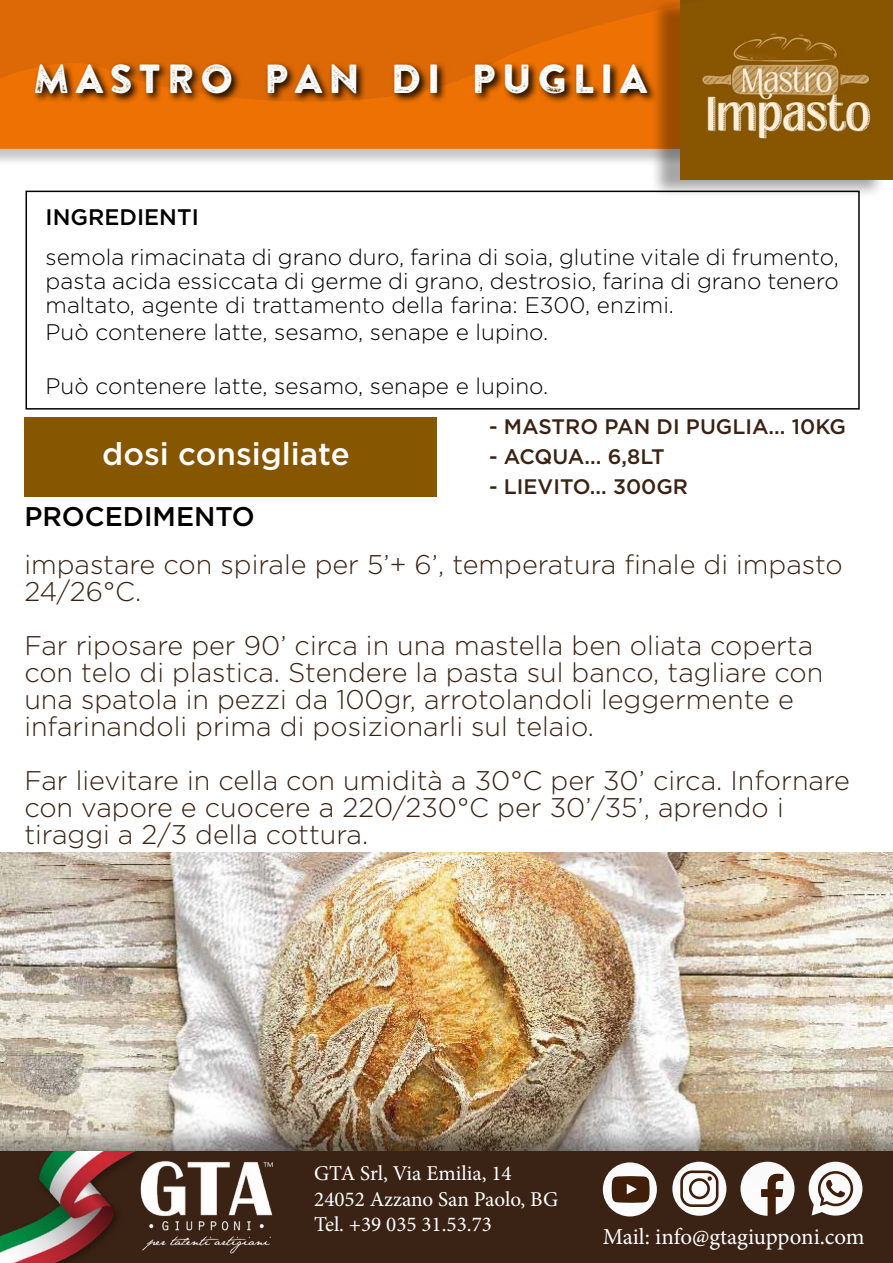
<style>
.page{position:relative;width:893px;height:1263px;background:#fff}
.page>*{position:absolute;margin:0;border:0;box-sizing:border-box;transform-origin:0 0}
.t1{font:40.5px "Assa Fonts";letter-spacing:.12em;color:#fff}
.t2{font:500 31.5px "Gotham";color:#fff}
.t3{font:300 27px/27px "Gotham";color:#3a2314}
.t4{font:500 27px "Gotham";color:#000}
.t5{font:22.95px "Minion Pro";letter-spacing:-.005em;color:#fff}
.t6{font:300 22.5px/24px "Gotham";color:#000;text-align:justify}
.t7{font:500 22.5px "Gotham";color:#000}
.t8{font:21.15px/25.3px "Minion Pro";color:#fff}
.t9{font:500 21px "Gotham";color:#3a2314}
.t10{font:500 21px "Gotham";letter-spacing:-.02em;color:#3a2314}
</style>
<div class="page">
<img style="left:0;top:853px;width:893px;height:267px">
<div style="left:0;top:0;width:852px;height:166px;background:#000;opacity:.22"></div>
<svg style="left:0;top:139px;width:650px;height:10px;background:#ed7306"></svg>
<div style="left:650px;top:0;width:235px;height:199px;background:#000;opacity:.35"></div>
<div style="left:680px;top:139px;width:213px;height:40px;background:#885600"></div>
<svg style="left:0;top:0;width:893px;height:139px;background:#cb6c0d"></svg>
<div style="left:0;top:1120px;width:893px;height:143px;background:#000;opacity:.39"></div>
<div style="left:0;top:1151px;width:893px;height:112px;background:#3a2314"></div>
<img style="left:145px;top:1161px;width:128px;height:93px">
<div style="left:0;top:1147px;width:145px;height:116px;background:#000;opacity:.35"></div>
<img style="left:0;top:1151px;width:140px;height:112px">
<svg style="left:740px;top:1162px;width:54px;height:54px"></svg>
<svg style="left:672px;top:1162px;width:54px;height:54px"></svg>
<svg style="left:680px;top:1170px;width:38px;height:37px"></svg>
<div style="left:603px;top:1162px;width:54px;height:54px;background:#fbfbfc;border-radius:27px"></div>
<svg style="left:612px;top:1176px;width:38px;height:27px"></svg>
<svg style="left:809px;top:1162px;width:53px;height:53px"></svg>
<div style="left:24px;top:417px;width:413px;height:80px;background:#875600"></div>
<svg style="left:33px;top:61px;width:625px;height:44px;background:#b15402"></svg>
<div style="left:26px;top:191px;width:834px;height:219px;border:2px solid #000"></div>
<h1 class="t1" style="left:33px;top:59px;width:617px">MASTRO PAN DI PUGLIA</h1>
<p class="t7" style="left:46px;top:204px;width:155px">INGREDIENTI</p>
<p class="t6" style="left:46px;top:244px;width:795px">semola rimacinata di grano duro, farina di soia, glutine vitale di frumento, pasta acida essiccata di germe di grano, destrosio, farina di grano tenero maltato, agente di trattamento della farina: E300, enzimi.</p>
<p class="t6" style="left:46px;top:319px;width:504px">Può contenere latte, sesamo, senape e lupino.</p>
<p class="t6" style="left:46px;top:373px;width:504px">Può contenere latte, sesamo, senape e lupino.</p>
<p class="t2" style="left:102px;top:436px;width:249px">dosi consigliate</p>
<p class="t9" style="left:489px;top:414px;width:358px">- MASTRO PAN DI PUGLIA... 10KG</p>
<p class="t10" style="left:489px;top:444px;width:177px">- ACQUA... 6,8LT</p>
<p class="t9" style="left:489px;top:474px;width:201px">- LIEVITO... 300GR</p>
<p class="t4" style="left:24px;top:501px;width:232px">PROCEDIMENTO</p>
<p class="t3" style="left:24px;top:550px;width:820px">impastare con spirale per 5’+ 6’, temperatura finale di impasto<br>24/26°C.</p>
<p class="t3" style="left:24px;top:631px;width:801px">Far riposare per 90’ circa in una mastella ben oliata coperta con telo di plastica. Stendere la pasta sul banco, tagliare con una spatola in pezzi da 100gr, arrotolandoli leggermente e infarinandoli prima di posizionarli sul telaio.</p>
<p class="t3" style="left:24px;top:766px;width:827px">Far lievitare in cella con umidità a 30°C per 30’ circa. Infornare con vapore e cuocere a 220/230°C per 30’/35’, aprendo i tiraggi a 2/3 della cottura.</p>
<p class="t8" style="left:314px;top:1161px;width:245px">GTA Srl, Via Emilia, 14<br>24052 Azzano San Paolo, BG<br>Tel. +39 035 31.53.73</p>
<p class="t5" style="left:603px;top:1221px;width:263px">Mail: info@gtagiupponi.com</p>
</div>
